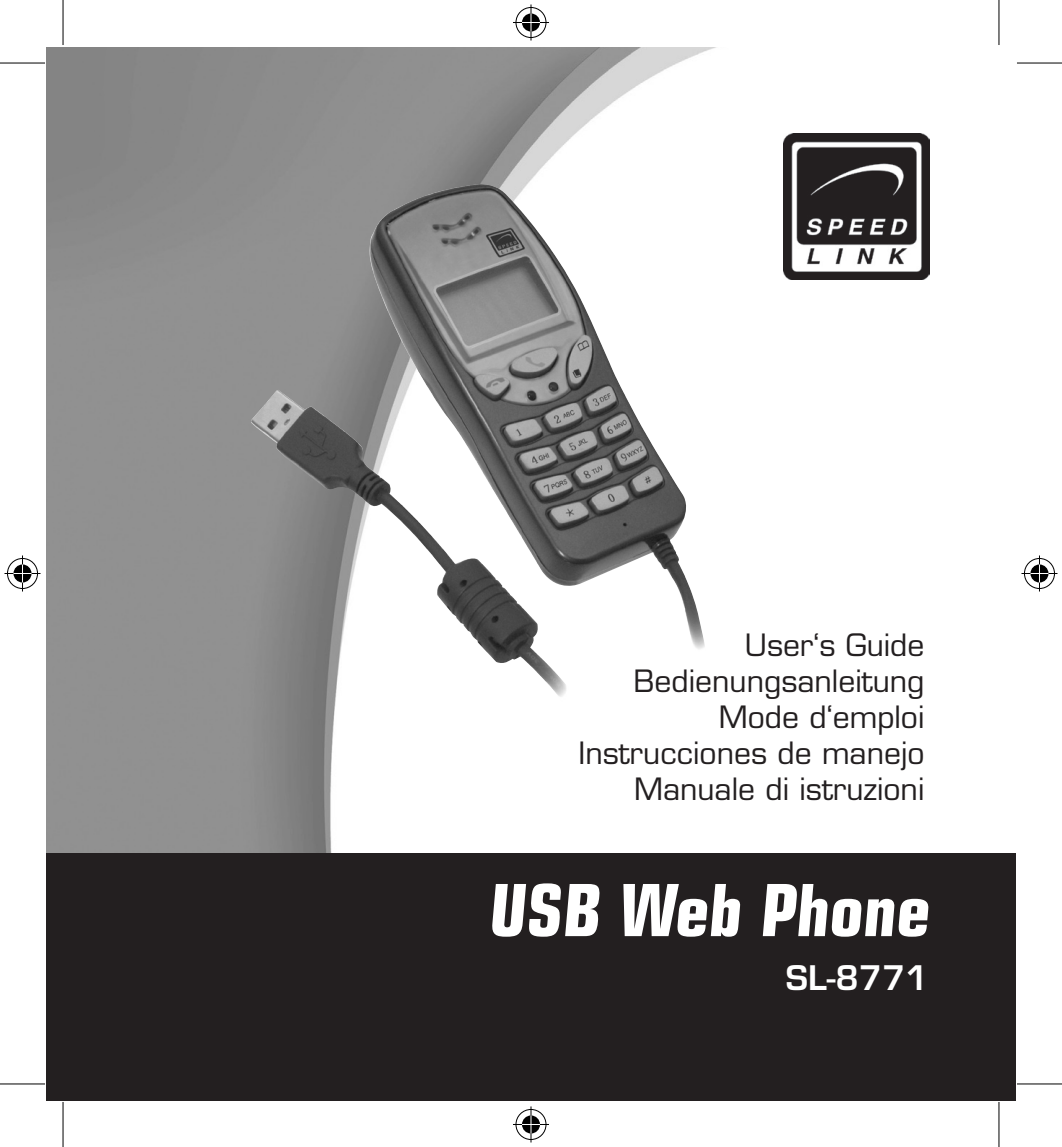
<style>
.page{position:relative;width:1062px;height:1147px;background:#fff}
.page>*{position:absolute;margin:0;border:0;box-sizing:border-box;transform-origin:0 0}
.t1{font:700 condensed 72px "Eurostile";color:#fff}
.t2{font:600 33px "Eurostile";color:#fff}
.t3{font:30px/36px "Eurostile";color:#231f20;text-align:right}
</style>
<div class="page">
<img style="left:46px;top:48px;width:842px;height:805px">
<div style="left:46px;top:853px;width:969px;height:247px;background:#231f20"></div>
<img style="left:783px;top:133px;width:146px;height:146px">
<img style="left:250px;top:184px;width:460px;height:581px">
<hr style="left:0;top:62px;width:45px;height:2px;background:#000">
<hr style="left:1016px;top:62px;width:45px;height:2px;background:#000">
<hr style="left:0;top:1083px;width:45px;height:1px;background:#000">
<hr style="left:1016px;top:1083px;width:45px;height:1px;background:#000">
<hr style="left:62px;top:0;width:2px;height:45px;background:#000">
<hr style="left:62px;top:1101px;width:2px;height:45px;background:#000">
<hr style="left:998px;top:0;width:1px;height:45px;background:#000">
<hr style="left:998px;top:1101px;width:1px;height:45px;background:#000">
<div style="left:514px;top:6px;width:34px;height:33px;border:4px solid #fff;border-radius:50%"></div>
<hr style="left:513px;top:21px;width:36px;height:3px;background:#fff">
<svg style="left:529px;top:4px;width:4px;height:36px"></svg>
<div style="left:520px;top:12px;width:22px;height:21px;border:4px solid #fff;border-radius:50%"></div>
<div style="left:515px;top:7px;width:31px;height:31px;border:1px solid #000;border-radius:50%"></div>
<hr style="left:513px;top:22px;width:36px;height:1px;background:#000">
<hr style="left:530px;top:4px;width:1px;height:36px;background:#000">
<svg style="left:522px;top:13px;width:18px;height:18px"></svg>
<div style="left:514px;top:1107px;width:34px;height:34px;border:4px solid #fff;border-radius:50%"></div>
<svg style="left:513px;top:1122px;width:36px;height:4px"></svg>
<svg style="left:529px;top:1106px;width:4px;height:36px"></svg>
<div style="left:520px;top:1113px;width:22px;height:22px;border:4px solid #fff;border-radius:50%"></div>
<div style="left:515px;top:1109px;width:31px;height:30px;border:1px solid #000;border-radius:50%"></div>
<hr style="left:513px;top:1123px;width:36px;height:1px;background:#000">
<hr style="left:530px;top:1106px;width:1px;height:36px;background:#000">
<svg style="left:522px;top:1115px;width:18px;height:18px"></svg>
<div style="left:6px;top:556px;width:33px;height:34px;border:4px solid #fff;border-radius:50%"></div>
<hr style="left:4px;top:571px;width:36px;height:4px;background:#fff">
<hr style="left:21px;top:555px;width:3px;height:36px;background:#fff">
<div style="left:12px;top:562px;width:21px;height:22px;border:4px solid #fff;border-radius:50%"></div>
<div style="left:7px;top:558px;width:31px;height:31px;border:1px solid #000;border-radius:50%"></div>
<hr style="left:4px;top:573px;width:36px;height:1px;background:#000">
<hr style="left:22px;top:555px;width:1px;height:36px;background:#000">
<svg style="left:14px;top:564px;width:18px;height:18px"></svg>
<div style="left:1022px;top:556px;width:34px;height:34px;border:4px solid #fff;border-radius:50%"></div>
<hr style="left:1021px;top:571px;width:36px;height:4px;background:#fff">
<svg style="left:1037px;top:555px;width:4px;height:36px"></svg>
<div style="left:1028px;top:562px;width:22px;height:22px;border:4px solid #fff;border-radius:50%"></div>
<div style="left:1024px;top:558px;width:30px;height:31px;border:1px solid #000;border-radius:50%"></div>
<hr style="left:1021px;top:573px;width:36px;height:1px;background:#000">
<hr style="left:1038px;top:555px;width:1px;height:36px;background:#000">
<svg style="left:1030px;top:564px;width:18px;height:18px"></svg>
<p class="t3" style="left:578px;top:627px;width:347px">User‘s Guide<br>Bedienungsanleitung<br>Mode d‘emploi<br>Instrucciones de manejo<br>Manuale di istruzioni</p>
<h1 class="t1" style="left:487px;top:866px;width:450px">USB Web Phone</h1>
<p class="t2" style="left:785px;top:957px;width:144px">SL-8771</p>
</div>
